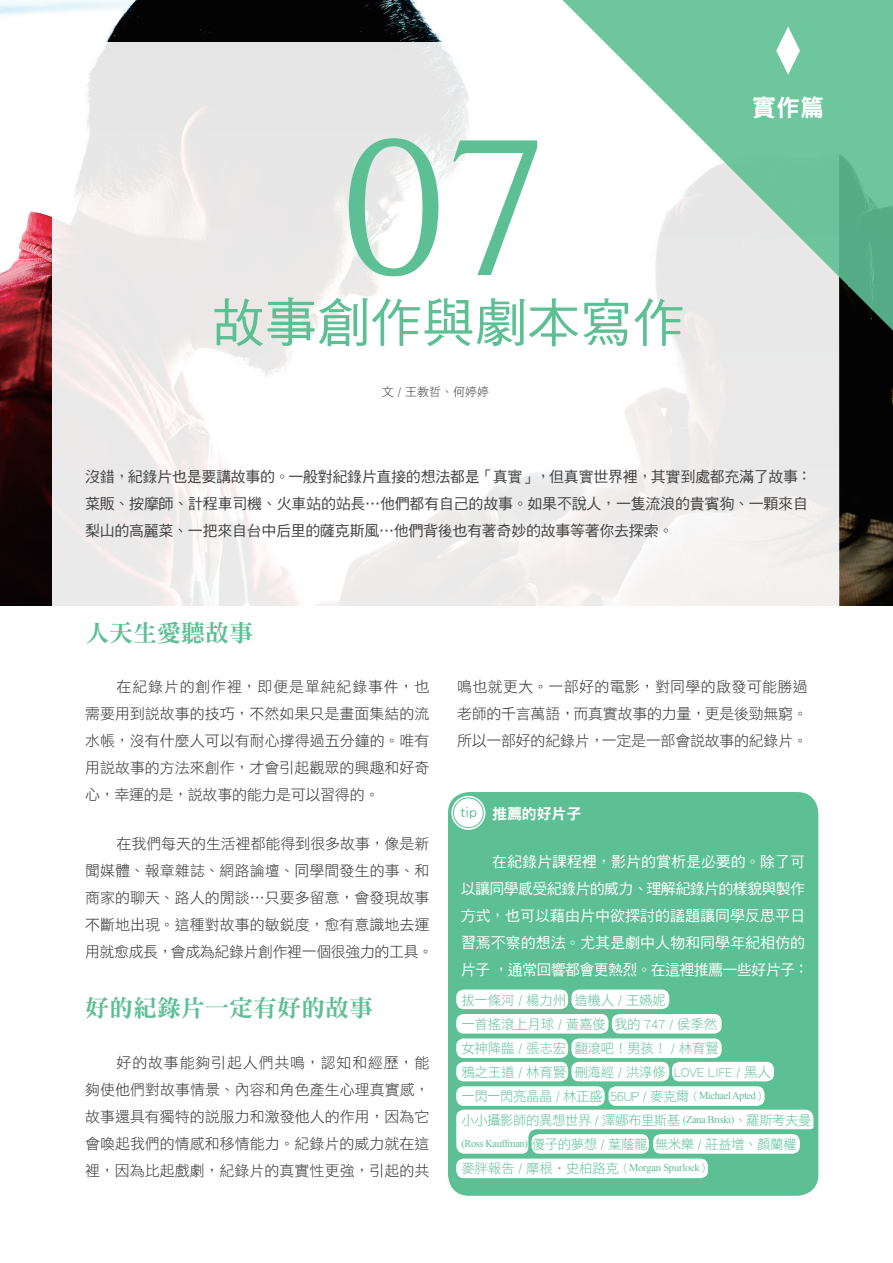
<style>
.page{position:relative;width:893px;height:1263px;background:#fff}
.page>*{position:absolute;margin:0;border:0;box-sizing:border-box;transform-origin:0 0}
.sub{font:197.85px "Timeless";color:#5dc094}
.t1{font:52.5px "DF Hei Std W5";color:#5dc094}
.sub_title{font:24px "DFN Ming XB HK BF";color:#5dc094}
.sub-2{font:24px "DF Hei Std W9";color:#fff}
.conten{font:15px/27px "DF Hei Std W3";color:#312f30;text-align:justify}
.before_content{font:15px/27px "DF Hei Std W5";letter-spacing:-.02em;color:#414243}
.conten-2{font:15px/27px "DF Hei Std W5";letter-spacing:-.005em;color:#fff}
.conten-3{font:15px "DF Hei Std W9";letter-spacing:-.01em;color:#fff}
.conten-4{font:15px "DF Hei Std W5";color:#5dc094}
.conten_拷貝{font:13.5px/24px "DF Hei Std W3";letter-spacing:-.04em;color:#5dc094}
.conten_拷貝-2{font:13.5px "DF Hei Std W3";letter-spacing:-.02em;color:#5dc094}
.auther{font:12px "DF Hei Std W3";color:#414243}
.conten_拷貝-3{font:10.5px "Times New Roman";letter-spacing:-.02em;color:#5dc094}
.s1{font-size:10.5px}
.s2{font-family:"Times New Roman";font-size:10.5px}
.s3{font-family:"DF Hei Std W3";font-size:13.5px}
.s4{font-family:"DF Hei Std W3"}
</style>
<div class="page">
<div style="left:448px;top:792px;width:370px;height:404px;background:#5dc094;border-radius:21px"></div>
<div style="left:456px;top:989px;width:112px;height:20px;background:#fff;border-radius:8px"></div>
<div style="left:571px;top:989px;width:98px;height:20px;background:#fff;border-radius:8px"></div>
<div style="left:456px;top:1014px;width:152px;height:19px;background:#fff;border-radius:8px"></div>
<div style="left:612px;top:1014px;width:110px;height:19px;background:#fff;border-radius:8px"></div>
<div style="left:456px;top:1038px;width:112px;height:20px;background:#fff;border-radius:8px"></div>
<div style="left:571px;top:1038px;width:151px;height:20px;background:#fff;border-radius:8px"></div>
<div style="left:456px;top:1062px;width:112px;height:19px;background:#fff;border-radius:8px"></div>
<div style="left:571px;top:1062px;width:98px;height:19px;background:#fff;border-radius:8px"></div>
<div style="left:672px;top:1062px;width:102px;height:19px;background:#fff;border-radius:8px"></div>
<div style="left:456px;top:1086px;width:149px;height:20px;background:#fff;border-radius:8px"></div>
<div style="left:608px;top:1086px;width:157px;height:20px;background:#fff;border-radius:8px"></div>
<svg style="left:456px;top:1110px;width:357px;height:44px"></svg>
<div style="left:531px;top:1134px;width:118px;height:20px;background:#fff;border-radius:8px"></div>
<div style="left:653px;top:1134px;width:147px;height:20px;background:#fff;border-radius:8px"></div>
<div style="left:456px;top:1158px;width:252px;height:20px;background:#fff;border-radius:8px"></div>
<img style="left:0;top:0;width:893px;height:606px">
<div style="left:52px;top:43px;width:787px;height:578px;background:linear-gradient(to right,#f2f1f1,#f5f4f3)"></div>
<svg style="left:451px;top:796px;width:34px;height:34px"></svg>
<div style="left:453px;top:798px;width:30px;height:30px;border:1px solid #5dc094;border-radius:50%"></div>
<svg style="left:549px;top:0;width:344px;height:343px"></svg>
<svg style="left:776px;top:27px;width:24px;height:48px"></svg>
<p class="sub" style="left:342px;top:97px;width:209px">07</p>
<p class="t1" style="left:212px;top:294px;width:474px">故事創作與劇本寫作</p>
<p class="auther" style="left:382px;top:385px;width:109px">文 / 王教哲、何婷婷</p>
<p class="sub-2" style="left:752px;top:94px;width:73px">實作篇</p>
<p class="before_content" style="left:85px;top:463px;width:728px">沒錯，紀錄片也是要講故事的。一般對紀錄片直接的想法都是「真實」，但真實世界裡，其實到處都充滿了故事：菜販、按摩師、計程車司機、火車站的站長…他們都有自己的故事。如果不說人，一隻流浪的貴賓狗、一顆來自梨山的高麗菜、一把來自台中后里的薩克斯風…他們背後也有著奇妙的故事等著你去探索。</p>
<p class="sub_title" style="left:85px;top:621px;width:169px">人天生愛聽故事</p>
<p class="conten" style="left:85px;top:673px;width:346px;text-indent:32px">在紀錄片的創作裡，即便是單純紀錄事件，也需要用到說故事的技巧，不然如果只是畫面集結的流水帳，沒有什麼人可以有耐心撐得過五分鐘的。唯有用說故事的方法來創作，才會引起觀眾的興趣和好奇心，幸運的是，說故事的能力是可以習得的。</p>
<p class="conten" style="left:85px;top:829px;width:350px;text-align:left;text-indent:32px">在我們每天的生活裡都能得到很多故事，像是新聞媒體、報章雜誌、網路論壇、同學間發生的事、和商家的聊天、路人的閒談…只要多留意，會發現故事不斷地出現。這種對故事的敏銳度，愈有意識地去運用就愈成長，會成為紀錄片創作裡一個很強力的工具。</p>
<p class="sub_title" style="left:85px;top:996px;width:289px">好的紀錄片一定有好的故事</p>
<p class="conten" style="left:85px;top:1048px;width:346px;text-indent:32px">好的故事能夠引起人們共鳴，認知和經歷，能夠使他們對故事情景、內容和角色產生心理真實感，故事還具有獨特的說服力和激發他人的作用，因為它會喚起我們的情感和移情能力。紀錄片的威力就在這裡，因為比起戲劇，紀錄片的真實性更強，引起的共</p>
<p class="conten" style="left:457px;top:673px;width:352px">鳴也就更大。一部好的電影，對同學的啟發可能勝過老師的千言萬語，而真實故事的力量，更是後勁無窮。所以一部好的紀錄片，一定是一部會說故事的紀錄片。</p>
<p class="conten-3" style="left:492px;top:805px;width:91px">推薦的好片子</p>
<p class="conten-2" style="left:461px;top:848px;width:350px;text-indent:32px">在紀錄片課程裡，影片的賞析是必要的。除了可以讓同學感受紀錄片的威力、理解紀錄片的樣貌與製作方式，也可以藉由片中欲探討的議題讓同學反思平日習焉不察的想法。尤其是劇中人物和同學年紀相仿的片子 ，通常回響都會更熱烈。在這裡推薦一些好片子：</p>
<p class="conten-4" style="left:460px;top:803px;width:18px">tip</p>
<p class="conten_拷貝-2" style="left:461px;top:992px;width:206px">拔一條河 / 楊力州 造機人 / 王嬿妮</p>
<p class="conten_拷貝-2" style="left:461px;top:1016px;width:257px">一首搖滾上月球 / 黃嘉俊 我的 747 / 侯季然</p>
<p class="conten_拷貝-2" style="left:461px;top:1040px;width:259px">女神降臨 / 張志宏 翻滾吧！男孩！ / 林育賢</p>
<p class="conten_拷貝-2" style="left:461px;top:1064px;width:311px">鴉之王道 / 林育賢 刪海經 / 洪淳修 LOVE LIFE / 黑人</p>
<p class="conten_拷貝" style="left:461px;top:1083px;width:306px">一閃一閃亮晶晶 / 林正盛 56UP / 麥克爾<span class="s1">（</span><span class="s2">Michael Apted</span><span class="s1">）</span></p>
<p class="conten_拷貝" style="left:461px;top:1107px;width:352px">小小攝影師的異想世界 / 澤娜布里斯基 <span class="s2">(Zana Briski)</span>、羅斯考夫曼<span class="s2">(Ross Kauffman)</span> 傻子的夢想 / 葉蔭龍 無米樂 / 莊益增、顏蘭權</p>
<p class="conten_拷貝-3" style="left:461px;top:1160px;width:250px"><span class="s3">麥胖報告 / 摩根•史柏路克</span><span class="s4">（</span>Morgan Spurlock<span class="s4">）</span></p>
</div>
